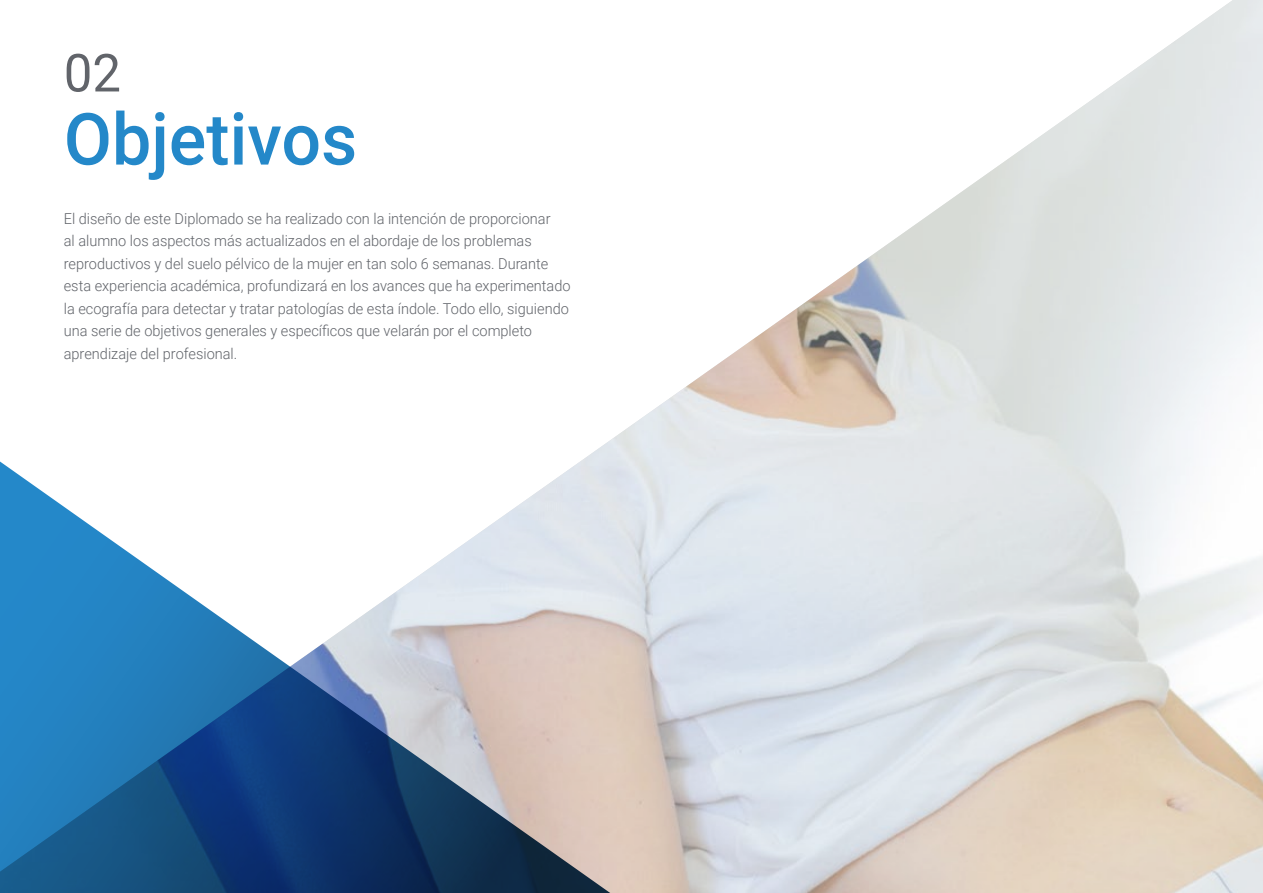
<style>
.page{position:relative;width:1263px;height:893px;background:#fff}
.page>*{position:absolute;margin:0;border:0;box-sizing:border-box;transform-origin:0 0}
.t1{font:500 72px "Roboto";color:#2488c9}
.t2{font:52.5px "Roboto";color:#61646a}
.t3{font:300 15px/22.5px "Roboto";color:#61646a}
</style>
<div class="page">
<img style="left:602px;top:0;width:661px;height:893px">
<svg style="left:0;top:446px;width:640px;height:447px"></svg>
<h2 class="t2" style="left:64px;top:36px;width:59px">02</h2>
<h1 class="t1" style="left:64px;top:89px;width:295px">Objetivos</h1>
<p class="t3" style="left:64px;top:207px;width:508px">El diseño de este Diplomado se ha realizado con la intención de proporcionar<br>al alumno los aspectos más actualizados en el abordaje de los problemas reproductivos y del suelo pélvico de la mujer en tan solo 6 semanas. Durante esta experiencia académica, profundizará en los avances que ha experimentado la ecografía para detectar y tratar patologías de esta índole. Todo ello, siguiendo una serie de objetivos generales y específicos que velarán por el completo aprendizaje del profesional.</p>
</div>
